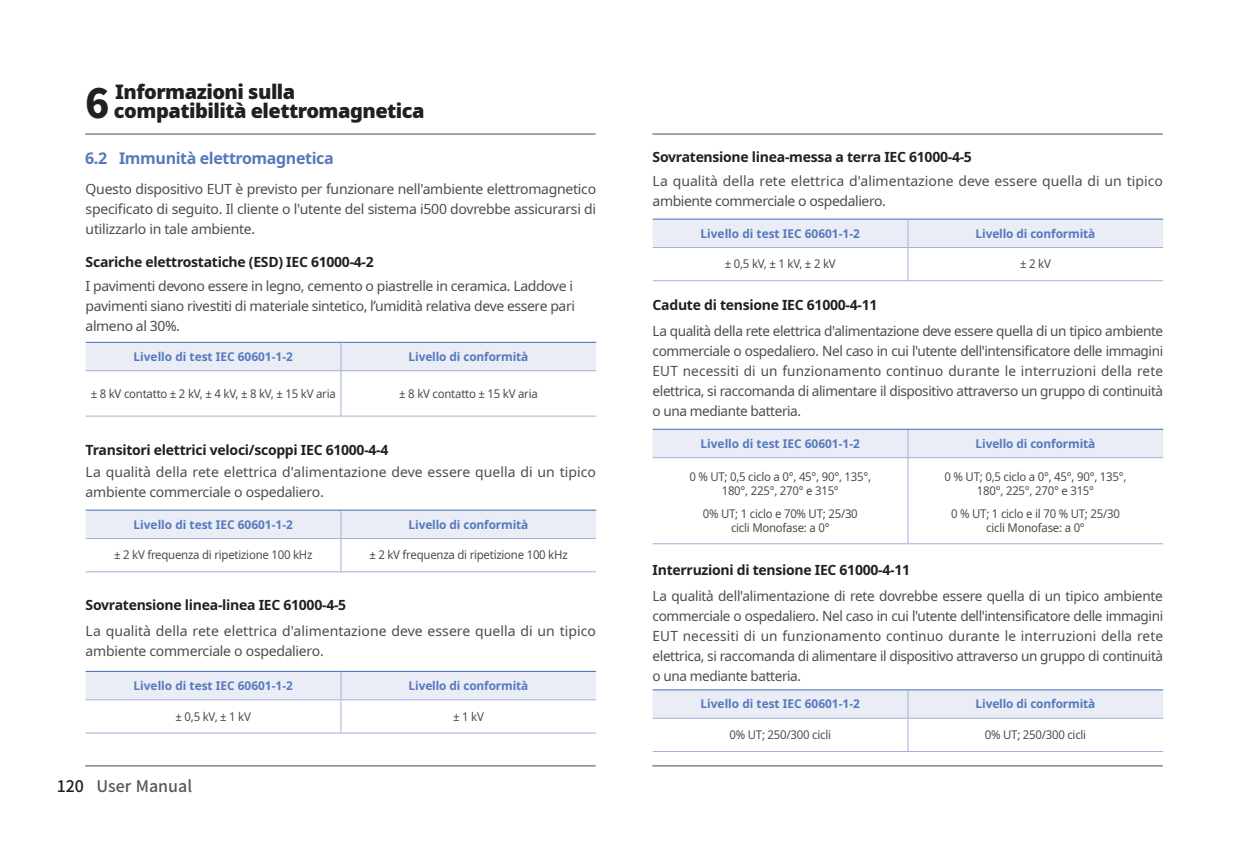
<style>
.page{position:relative;width:1248px;height:851px;background:#fff}
.page>*{position:absolute;margin:0;border:0;box-sizing:border-box;transform-origin:0 0}
.t1{font:900 20px "Noto Sans";letter-spacing:-.025em;color:#231f20}
.t2{font:700 16px "Noto Sans";letter-spacing:-.025em;color:#5679bd}
.t3{font:500 16px "Noto Sans CJ Kkr";color:#57585a}
.t4{font:14px/20px "Noto Sans";letter-spacing:-.02em;color:#4b4c4d;text-align:justify}
.t5{font:14px/20px "Noto Sans";color:#4b4c4d}
.t6{font:700 14px "Noto Sans";letter-spacing:-.02em;color:#231f20}
.t7{font:12px/14px "Noto Sans";letter-spacing:-.02em;color:#4b4c4d;text-align:center;scale:.95 1}
.t8{font:700 12px "Noto Sans";letter-spacing:-.005em;color:#5679bd}
.s1{font-family:"Noto Sans CJ Kkr";font-size:40px}
.s2{color:#231f20}
</style>
<div class="page">
<hr style="left:652px;top:134px;width:510px;height:1px;background:#4b4c4d">
<hr style="left:652px;top:765px;width:510px;height:1px;background:#4b4c4d">
<hr style="left:85px;top:134px;width:510px;height:1px;background:#4b4c4d">
<hr style="left:85px;top:765px;width:510px;height:1px;background:#4b4c4d">
<hr style="left:86px;top:370px;width:254px;height:1px;background:#a3b0d9">
<hr style="left:341px;top:370px;width:255px;height:1px;background:#a3b0d9">
<hr style="left:86px;top:415px;width:255px;height:1px;background:#a3b0d9">
<hr style="left:341px;top:415px;width:255px;height:1px;background:#a3b0d9">
<div style="left:86px;top:342px;width:510px;height:28px;background:#eaedf6"></div>
<hr style="left:340px;top:370px;width:1px;height:45px;background:#a3b0d9">
<hr style="left:86px;top:509px;width:255px;height:1px;background:#5679bd">
<hr style="left:341px;top:509px;width:255px;height:1px;background:#5679bd">
<hr style="left:86px;top:538px;width:254px;height:1px;background:#a3b0d9">
<hr style="left:341px;top:538px;width:255px;height:1px;background:#a3b0d9">
<hr style="left:86px;top:571px;width:255px;height:1px;background:#a3b0d9">
<hr style="left:341px;top:571px;width:255px;height:1px;background:#a3b0d9">
<div style="left:86px;top:510px;width:510px;height:28px;background:#eaedf6"></div>
<hr style="left:340px;top:538px;width:1px;height:33px;background:#a3b0d9">
<hr style="left:86px;top:670px;width:255px;height:1px;background:#5679bd">
<hr style="left:341px;top:670px;width:255px;height:1px;background:#5679bd">
<hr style="left:86px;top:699px;width:254px;height:1px;background:#a3b0d9">
<hr style="left:341px;top:699px;width:255px;height:1px;background:#a3b0d9">
<hr style="left:86px;top:732px;width:255px;height:1px;background:#a3b0d9">
<hr style="left:341px;top:732px;width:255px;height:1px;background:#a3b0d9">
<div style="left:86px;top:671px;width:510px;height:28px;background:#eaedf6"></div>
<hr style="left:340px;top:699px;width:1px;height:33px;background:#a3b0d9">
<hr style="left:652px;top:218px;width:255px;height:2px;background:#5679bd">
<hr style="left:907px;top:218px;width:255px;height:2px;background:#5679bd">
<hr style="left:652px;top:247px;width:255px;height:1px;background:#a3b0d9">
<hr style="left:908px;top:247px;width:254px;height:1px;background:#a3b0d9">
<hr style="left:652px;top:280px;width:255px;height:1px;background:#a3b0d9">
<hr style="left:907px;top:280px;width:255px;height:1px;background:#a3b0d9">
<div style="left:652px;top:219px;width:510px;height:28px;background:#eaedf6"></div>
<hr style="left:907px;top:247px;width:1px;height:33px;background:#a3b0d9">
<hr style="left:652px;top:751px;width:255px;height:1px;background:#a3b0d9">
<hr style="left:907px;top:751px;width:255px;height:1px;background:#a3b0d9">
<svg style="left:652px;top:689px;width:510px;height:29px;background:#e3e7f3"></svg>
<hr style="left:907px;top:718px;width:1px;height:33px;background:#a3b0d9">
<hr style="left:652px;top:428px;width:255px;height:2px;background:#5679bd">
<hr style="left:907px;top:428px;width:255px;height:2px;background:#5679bd">
<hr style="left:652px;top:457px;width:255px;height:1px;background:#a3b0d9">
<hr style="left:908px;top:457px;width:254px;height:1px;background:#a3b0d9">
<hr style="left:652px;top:543px;width:255px;height:1px;background:#a3b0d9">
<hr style="left:907px;top:543px;width:255px;height:1px;background:#a3b0d9">
<div style="left:652px;top:429px;width:510px;height:28px;background:#eaedf6"></div>
<hr style="left:907px;top:457px;width:1px;height:86px;background:#a3b0d9">
<p class="t1" style="left:115px;top:77px;width:182px">Informazioni sulla</p>
<p class="t1" style="left:85px;top:96px;width:341px"><span class="s1">6</span> compatibilità elettromagnetica</p>
<p class="t2" style="left:85px;top:147px;width:250px">6.2 Immunità elettromagnetica</p>
<p class="t4" style="left:86px;top:180px;width:512px">Questo dispositivo EUT è previsto per funzionare nell'ambiente elettromagnetico specificato di seguito. Il cliente o l'utente del sistema i500 dovrebbe assicurarsi di utilizzarlo in tale ambiente.</p>
<p class="t6" style="left:86px;top:252px;width:290px">Scariche elettrostatiche (ESD) IEC 61000-4-2</p>
<p class="t4" style="left:86px;top:276px;width:491px;text-align:left">I pavimenti devono essere in legno, cemento o piastrelle in ceramica. Laddove i pavimenti siano rivestiti di materiale sintetico, l’umidità relativa deve essere pari almeno al 30%.</p>
<p class="t8" style="left:133px;top:348px;width:161px">Livello di test IEC 60601-1-2</p>
<p class="t8" style="left:408px;top:348px;width:121px">Livello di conformità</p>
<p class="t7" style="left:91px;top:386px;width:259px">± 8 kV contatto ± 2 kV, ± 4 kV, ± 8 kV, ± 15 kV aria</p>
<p class="t7" style="left:399px;top:386px;width:147px">± 8 kV contatto ± 15 kV aria</p>
<p class="t6" style="left:86px;top:439px;width:304px">Transitori elettrici veloci/scoppi IEC 61000-4-4</p>
<p class="t5" style="left:86px;top:462px;width:511px">La qualità della rete elettrica d'alimentazione deve essere quella di un tipico ambiente commerciale o ospedaliero.</p>
<p class="t8" style="left:133px;top:515px;width:161px">Livello di test IEC 60601-1-2</p>
<p class="t8" style="left:408px;top:515px;width:121px">Livello di conformità</p>
<p class="t7" style="left:114px;top:548px;width:210px">± 2 kV frequenza di ripetizione 100 kHz</p>
<p class="t7" style="left:369px;top:548px;width:210px">± 2 kV frequenza di ripetizione 100 kHz</p>
<p class="t6" style="left:86px;top:595px;width:262px">Sovratensione linea-linea IEC 61000-4-5</p>
<p class="t5" style="left:86px;top:620px;width:511px">La qualità della rete elettrica d'alimentazione deve essere quella di un tipico ambiente commerciale o ospedaliero.</p>
<p class="t8" style="left:133px;top:677px;width:161px">Livello di test IEC 60601-1-2</p>
<p class="t8" style="left:408px;top:677px;width:121px">Livello di conformità</p>
<p class="t7" style="left:175px;top:709px;width:81px">± 0,5 kV, ± 1 kV</p>
<p class="t7" style="left:453px;top:709px;width:34px">± 1 kV</p>
<p class="t3" style="left:57px;top:777px;width:137px"><span class="s2">120</span> User Manual</p>
<p class="t6" style="left:652px;top:147px;width:321px">Sovratensione linea-messa a terra IEC 61000-4-5</p>
<p class="t5" style="left:652px;top:171px;width:511px">La qualità della rete elettrica d'alimentazione deve essere quella di un tipico ambiente commerciale o ospedaliero.</p>
<p class="t8" style="left:700px;top:225px;width:161px">Livello di test IEC 60601-1-2</p>
<p class="t8" style="left:975px;top:225px;width:121px">Livello di conformità</p>
<p class="t7" style="left:724px;top:257px;width:118px">± 0,5 kV, ± 1 kV, ± 2 kV</p>
<p class="t7" style="left:1020px;top:257px;width:34px">± 2 kV</p>
<p class="t6" style="left:652px;top:295px;width:226px">Cadute di tensione IEC 61000-4-11</p>
<p class="t4" style="left:652px;top:321px;width:512px">La qualità della rete elettrica d'alimentazione deve essere quella di un tipico ambiente commerciale o ospedaliero. Nel caso in cui l'utente dell'intensificatore delle immagini EUT necessiti di un funzionamento continuo durante le interruzioni della rete elettrica, si raccomanda di alimentare il dispositivo attraverso un gruppo di continuità o una mediante batteria.</p>
<p class="t8" style="left:700px;top:435px;width:161px">Livello di test IEC 60601-1-2</p>
<p class="t8" style="left:975px;top:435px;width:121px">Livello di conformità</p>
<p class="t7" style="left:689px;top:470px;width:193px">0 % UT; 0,5 ciclo a 0°, 45°, 90°, 135°,<br>180°, 225°, 270° e 315°</p>
<p class="t7" style="left:702px;top:507px;width:165px">0% UT; 1 ciclo e 70% UT; 25/30 cicli Monofase: a 0°</p>
<p class="t7" style="left:944px;top:470px;width:193px">0 % UT; 0,5 ciclo a 0°, 45°, 90°, 135°,<br>180°, 225°, 270° e 315°</p>
<p class="t7" style="left:951px;top:507px;width:179px">0 % UT; 1 ciclo e il 70 % UT; 25/30 cicli Monofase: a 0°</p>
<p class="t6" style="left:652px;top:560px;width:259px">Interruzioni di tensione IEC 61000-4-11</p>
<p class="t4" style="left:652px;top:585px;width:512px">La qualità dell'alimentazione di rete dovrebbe essere quella di un tipico ambiente commerciale o ospedaliero. Nel caso in cui l'utente dell'intensificatore delle immagini EUT necessiti di un funzionamento continuo durante le interruzioni della rete elettrica, si raccomanda di alimentare il dispositivo attraverso un gruppo di continuità o una mediante batteria.</p>
<p class="t8" style="left:700px;top:695px;width:161px">Livello di test IEC 60601-1-2</p>
<p class="t8" style="left:975px;top:695px;width:121px">Livello di conformità</p>
<p class="t7" style="left:729px;top:728px;width:108px">0% UT; 250/300 cicli</p>
<p class="t7" style="left:984px;top:728px;width:108px">0% UT; 250/300 cicli</p>
</div>
